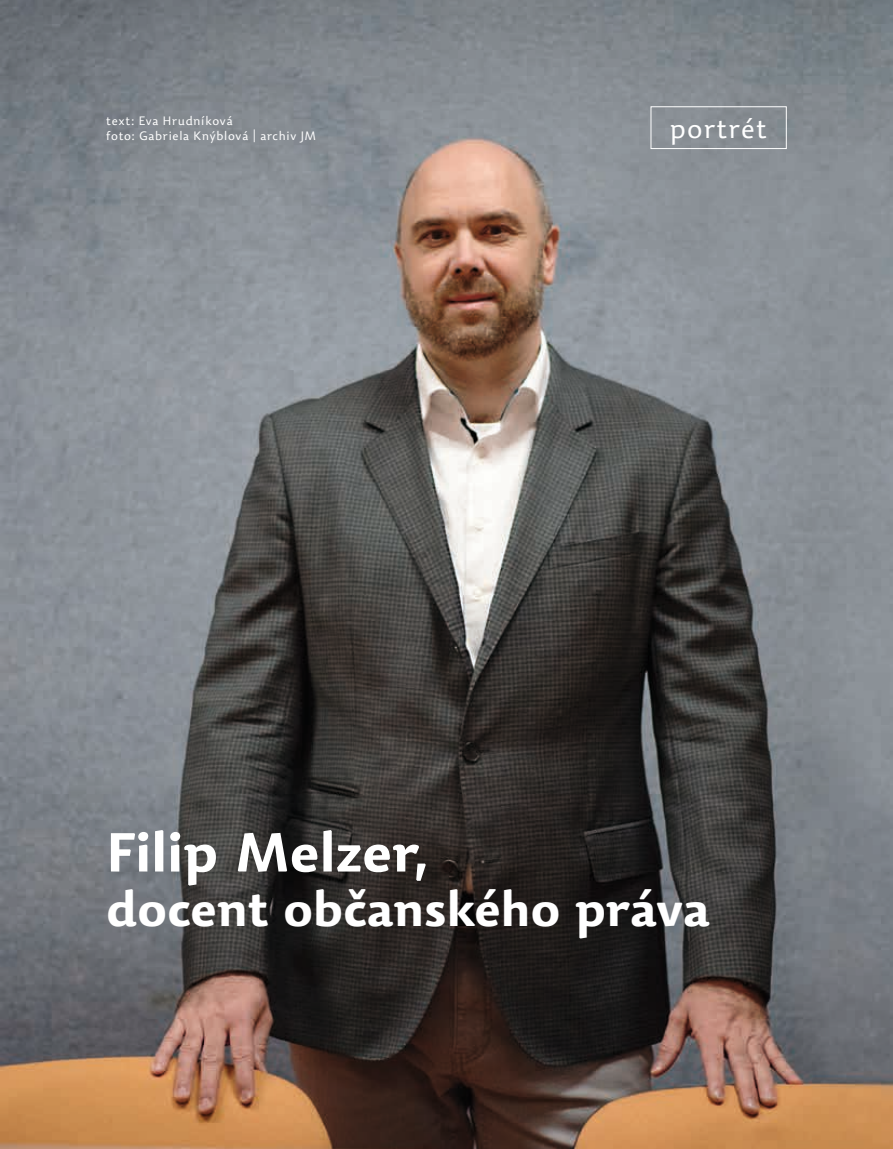
<style>
.page{position:relative;width:893px;height:1149px;background:#fff}
.page>*{position:absolute;margin:0;border:0;box-sizing:border-box;transform-origin:0 0}
.t1{font:700 54px "Dederon SDOT";letter-spacing:-.02em;color:#fff}
.t2{font:700 48px "Dederon SDOT";letter-spacing:-.015em;color:#fff}
.t3{font:300 27px "Dederon SLOT";letter-spacing:.05em;color:#fff}
.t4{font:300 12px/15px "Dederon SLOT";letter-spacing:.06em;color:#fff}
</style>
<div class="page">
<img style="left:0;top:0;width:893px;height:1148px">
<div style="left:651px;top:106px;width:136px;height:43px;border:1px solid #fff"></div>
<p class="t4" style="left:106px;top:113px;width:212px">text: Eva Hrudníková<br>foto: Gabriela Knýblová | archiv JM</p>
<h3 class="t3" style="left:670px;top:112px;width:99px">portrét</h3>
<h1 class="t1" style="left:106px;top:818px;width:323px">Filip Melzer,</h1>
<h2 class="t2" style="left:106px;top:878px;width:606px">docent občanského práva</h2>
</div>
